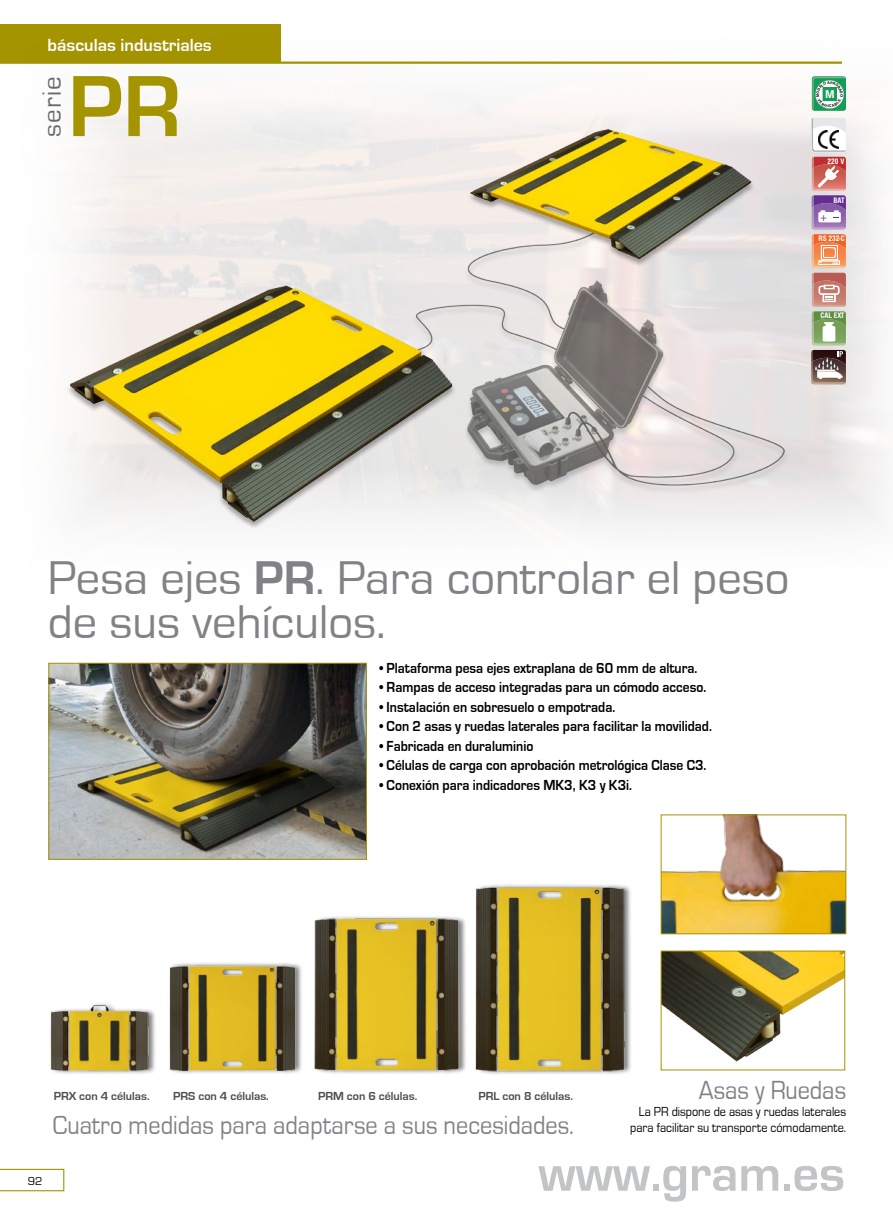
<style>
.page{position:relative;width:893px;height:1212px;background:#fff}
.page>*{position:absolute;margin:0;border:0;box-sizing:border-box;transform-origin:0 0}
.Sangría_francesa{font:700 90px "Eurostile";color:#a49400}
.t1{font:700 52.5px "Eurostile";color:#c2c4c6}
.titol{font:48.75px/43.5px "Eurostile T";color:#808285}
.titol-2{font:27px "Eurostile T";color:#808285;scale:.9 1}
.t2{font:27px "Eurostile T";letter-spacing:.04em;color:#696a6d}
.t3{font:700 18px "Eurostile";color:#fff}
.t4{font:700 15px "Eurostile";color:#000;scale:.9 1}
.titol-3{font:13.5px/16.5px "Eurostile T";color:#000;text-align:right;scale:.9 1}
.titol-4{font:700 12px "Eurostile";color:#4d4d4f}
.t5{font:12px "Eurostile T";color:#000}
.t6{font:10.95px "Myriad Pro";color:#662d91}
.t7{font:700 10.95px "Swiss 721 BT";color:#fff}
.t8{font:700 condensed 7.35px "Swiss 721 BT";color:#fff}
.s1{font-family:"Eurostile";font-weight:700}
</style>
<div class="page">
<svg style="left:0;top:1169px;width:64px;height:22px"></svg>
<img style="left:0;top:24px;width:885px;height:502px">
<img style="left:23px;top:108px;width:814px;height:421px">
<svg style="left:811px;top:117px;width:36px;height:267px"></svg>
<img style="left:50px;top:665px;width:315px;height:193px">
<div style="left:48px;top:663px;width:319px;height:197px;border:1px solid #a49400"></div>
<img style="left:663px;top:816px;width:181px;height:116px">
<div style="left:661px;top:814px;width:185px;height:120px;border:1px solid #a49400"></div>
<div style="left:476px;top:883px;width:156px;height:192px;background:#000;opacity:.5"></div>
<img style="left:475px;top:883px;width:152px;height:192px">
<div style="left:315px;top:915px;width:152px;height:160px;background:#000;opacity:.5"></div>
<img style="left:314px;top:915px;width:145px;height:160px">
<div style="left:169px;top:961px;width:134px;height:114px;background:#000;opacity:.5"></div>
<img style="left:169px;top:961px;width:131px;height:114px">
<img style="left:50px;top:1004px;width:105px;height:70px">
<img style="left:663px;top:953px;width:180px;height:109px">
<div style="left:661px;top:951px;width:184px;height:119px;border:1px solid #a49400"></div>
<svg style="left:812px;top:77px;width:34px;height:34px"></svg>
<p class="t3" style="left:48px;top:35px;width:166px">básculas industriales</p>
<h3 class="t2" style="left:37px;top:137px;width:62px;rotate:-90deg">serie</h3>
<p class="Sangría_francesa" style="left:68px;top:57px;width:115px">PR</p>
<p class="t7" style="left:825px;top:86px;width:11px">M</p>
<p class="t8" style="left:828px;top:157px;width:18px">220 V</p>
<p class="t8" style="left:833px;top:195px;width:13px">BAT</p>
<p class="t6" style="left:820px;top:210px;width:8px">+</p>
<p class="t8" style="left:818px;top:234px;width:28px">RS 232-C</p>
<p class="t8" style="left:820px;top:311px;width:25px">CAL EXT</p>
<p class="titol" style="left:48px;top:557px;width:743px">Pesa ejes <span class="s1">PR</span>. Para controlar el peso de sus vehículos.</p>
<p class="t4" style="left:380px;top:660px;width:355px">• Plataforma pesa ejes extraplana de 60 mm de altura.</p>
<p class="t4" style="left:380px;top:679px;width:364px">• Rampas de acceso integradas para un cómodo acceso.</p>
<p class="t4" style="left:380px;top:699px;width:263px">• Instalación en sobresuelo o empotrada.</p>
<p class="t4" style="left:380px;top:718px;width:371px">• Con 2 asas y ruedas laterales para facilitar la movilidad.</p>
<p class="t4" style="left:380px;top:738px;width:172px">• Fabricada en duraluminio</p>
<p class="t4" style="left:380px;top:757px;width:365px">• Células de carga con aprobación metrológica Clase C3.</p>
<p class="t4" style="left:380px;top:777px;width:282px">• Conexión para indicadores MK3, K3 y K3i.</p>
<p class="titol-4" style="left:54px;top:1090px;width:98px">PRX con 4 células.</p>
<p class="titol-4" style="left:173px;top:1090px;width:97px">PRS con 4 células.</p>
<p class="titol-4" style="left:318px;top:1090px;width:101px">PRM con 6 células.</p>
<p class="titol-4" style="left:478px;top:1090px;width:96px">PRL con 8 células.</p>
<p class="titol-2" style="left:53px;top:1110px;width:581px">Cuatro medidas para adaptarse a sus necesidades.</p>
<p class="titol-2" style="left:699px;top:1076px;width:165px">Asas y Ruedas</p>
<p class="titol-3" style="left:630px;top:1103px;width:242px">La PR dispone de asas y ruedas laterales para facilitar su transporte cómodamente.</p>
<p class="t5" style="left:28px;top:1174px;width:16px">92</p>
<h2 class="t1" style="left:538px;top:1145px;width:308px">www.gram.es</h2>
</div>
